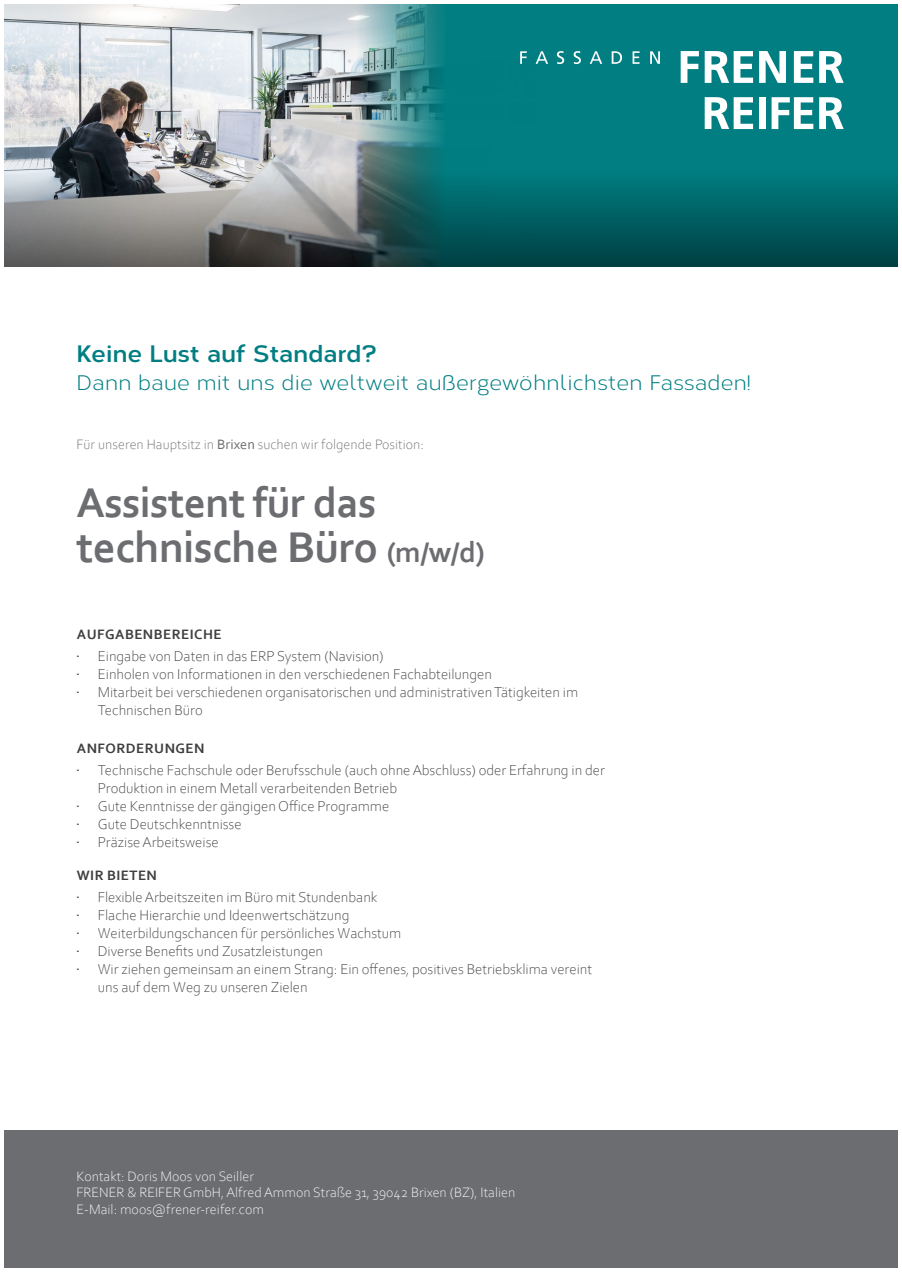
<style>
.page{position:relative;width:902px;height:1272px;background:#fff}
.page>*{position:absolute;margin:0;border:0;box-sizing:border-box;transform-origin:0 0}
.t1{font:700 45px "Corbel";letter-spacing:-.015em;color:#6c6d70}
.t2{font:700 43.5px "Corbel";letter-spacing:-.015em;color:#6c6d70}
.t3{font:700 23.7px "Corbert";letter-spacing:.015em;color:#007e82}
.t4{font:21px "Corbert";letter-spacing:.015em;color:#007e82}
.t5{font:300 15px/18px "Corbel";letter-spacing:-.005em;color:#3e3e3f}
.t6{font:300 14.25px/16.5px "Corbel";letter-spacing:.005em;color:#fff}
.t7{font:300 14.25px "Corbel";letter-spacing:.005em;color:#6c6d70}
.t8{font:700 14.25px "Corbel";letter-spacing:.035em;color:#3e3e3f}
.s1{font-weight:400}
.s2{font-size:30px}
.s3{font-family:"Agfa Rotis Sans Serif";font-weight:400}
</style>
<div class="page">
<div style="left:4px;top:1130px;width:893px;height:137px;background:#6c6d70"></div>
<div style="left:305px;top:4px;width:592px;height:263px;background:#007e82"></div>
<img style="left:4px;top:4px;width:438px;height:163px">
<svg style="left:4px;top:167px;width:893px;height:100px;background:#386d6e"></svg>
<svg style="left:520px;top:51px;width:140px;height:13px"></svg>
<svg style="left:680px;top:51px;width:18px;height:32px"></svg>
<svg style="left:704px;top:51px;width:49px;height:32px"></svg>
<svg style="left:759px;top:51px;width:26px;height:32px"></svg>
<svg style="left:793px;top:51px;width:20px;height:32px"></svg>
<svg style="left:819px;top:51px;width:24px;height:32px"></svg>
<svg style="left:704px;top:97px;width:49px;height:32px"></svg>
<div style="left:759px;top:97px;width:6px;height:32px;background:#fff"></div>
<svg style="left:771px;top:97px;width:42px;height:32px"></svg>
<svg style="left:819px;top:97px;width:24px;height:32px"></svg>
<p class="t3" style="left:77px;top:335px;width:301px">Keine Lust auf Standard?</p>
<p class="t4" style="left:77px;top:368px;width:675px">Dann baue mit uns die weltweit außergewöhnlichsten Fassaden!</p>
<p class="t7" style="left:77px;top:435px;width:349px">Für unseren Hauptsitz in <span class="s1">Brixen</span> suchen wir folgende Position:</p>
<p class="t2" style="left:77px;top:475px;width:301px">Assistent für das</p>
<p class="t1" style="left:77px;top:519px;width:409px">technische Büro <span class="s2">(m/w/d)</span></p>
<p class="t8" style="left:77px;top:625px;width:146px">AUFGABENBEREICHE</p>
<p class="t5" style="left:77px;top:647px;width:308px"><span class="s3">·</span> Eingabe von Daten in das ERP System (Navision)</p>
<p class="t5" style="left:77px;top:665px;width:417px"><span class="s3">·</span> Einholen von Informationen in den verschiedenen Fachabteilungen</p>
<p class="t5" style="left:98px;top:683px;width:482px;text-indent:-21px"><span class="s3">·</span> Mitarbeit bei verschiedenen organisatorischen und administrativen Tätigkeiten im<br>Technischen Büro</p>
<p class="t8" style="left:77px;top:739px;width:129px">ANFORDERUNGEN</p>
<p class="t5" style="left:98px;top:760px;width:508px;text-indent:-21px"><span class="s3">·</span> Technische Fachschule oder Berufsschule (auch ohne Abschluss) oder Erfahrung in der<br>Produktion in einem Metall verarbeitenden Betrieb</p>
<p class="t5" style="left:77px;top:796px;width:314px"><span class="s3">·</span> Gute Kenntnisse der gängigen Office Programme</p>
<p class="t5" style="left:77px;top:814px;width:166px"><span class="s3">·</span> Gute Deutschkenntnisse</p>
<p class="t5" style="left:77px;top:832px;width:144px"><span class="s3">·</span> Präzise Arbeitsweise</p>
<p class="t8" style="left:77px;top:866px;width:82px">WIR BIETEN</p>
<p class="t5" style="left:77px;top:887px;width:302px"><span class="s3">·</span> Flexible Arbeitszeiten im Büro mit Stundenbank</p>
<p class="t5" style="left:77px;top:905px;width:274px"><span class="s3">·</span> Flache Hierarchie und Ideenwertschätzung</p>
<p class="t5" style="left:77px;top:923px;width:326px"><span class="s3">·</span> Weiterbildungschancen für persönliches Wachstum</p>
<p class="t5" style="left:77px;top:941px;width:248px"><span class="s3">·</span> Diverse Benefits und Zusatzleistungen</p>
<p class="t5" style="left:98px;top:959px;width:495px;text-indent:-21px"><span class="s3">·</span> Wir ziehen gemeinsam an einem Strang: Ein offenes, positives Betriebsklima vereint uns auf dem Weg zu unseren Zielen</p>
<p class="t6" style="left:77px;top:1167px;width:440px">Kontakt: Doris Moos von Seiller<br>FRENER &amp; REIFER GmbH, Alfred Ammon Straße 31, 39042 Brixen (BZ), Italien<br>E-Mail: moos@frener-reifer.com</p>
</div>
